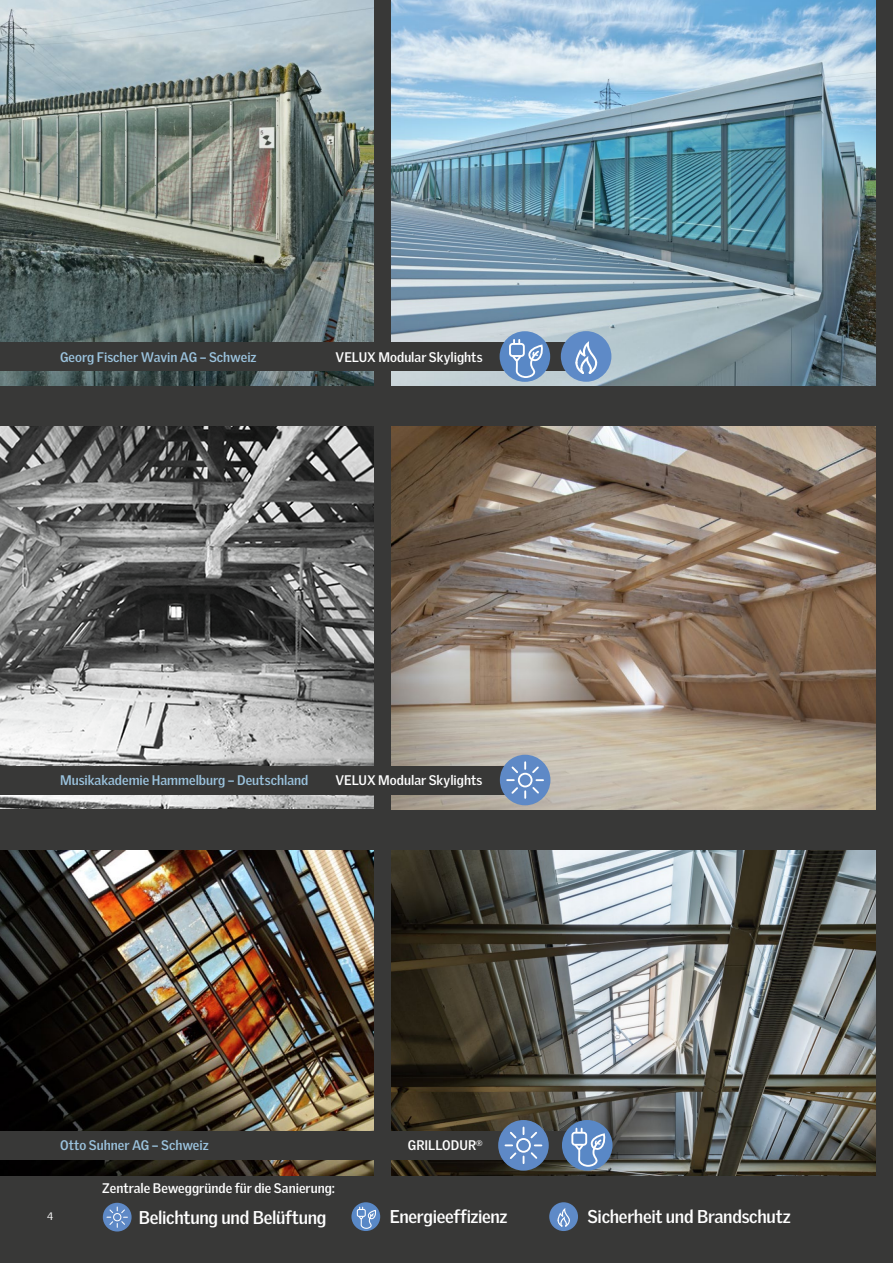
<style>
.page{position:relative;width:893px;height:1263px;background:#383837}
.page>*{position:absolute;margin:0;border:0;box-sizing:border-box;transform-origin:0 0}
.t1{font:700 18px "Velux Gothic";letter-spacing:-.02em;color:#fff}
.t2{font:700 13.5px "Velux Gothic";color:#fff}
.t3{font:700 13.5px "Velux Gothic";color:#9bc3de}
.t4{font:10.5px "Velux Gothic";color:#fff}
</style>
<div class="page">
<img style="left:0;top:850px;width:373px;height:325px">
<img style="left:391px;top:850px;width:484px;height:325px">
<div style="left:103px;top:1203px;width:29px;height:28px;background:#5e89c6;border-radius:50%"></div>
<svg style="left:107px;top:1207px;width:20px;height:20px"></svg>
<div style="left:113px;top:1213px;width:8px;height:8px;border:1px solid #fff;border-radius:50%"></div>
<svg style="left:351px;top:1202px;width:29px;height:29px"></svg>
<div style="left:357px;top:1209px;width:9px;height:8px;border:1px solid #fff"></div>
<svg style="left:358px;top:1207px;width:19px;height:22px"></svg>
<div style="left:549px;top:1202px;width:29px;height:29px;background:#5e8ac7;border-radius:50%"></div>
<svg style="left:558px;top:1208px;width:12px;height:18px"></svg>
<div style="left:0;top:1131px;width:586px;height:29px;background:#383837"></div>
<div style="left:562px;top:1120px;width:51px;height:50px;background:#5988c6;border-radius:50%"></div>
<div style="left:571px;top:1132px;width:16px;height:14px;border:2px solid #fff;border-radius:3px"></div>
<svg style="left:573px;top:1128px;width:33px;height:43px"></svg>
<img style="left:391px;top:0;width:484px;height:386px">
<img style="left:0;top:0;width:373px;height:386px">
<div style="left:0;top:342px;width:590px;height:29px;background:#383837"></div>
<div style="left:500px;top:331px;width:50px;height:51px;background:#5988c6;border-radius:50%"></div>
<div style="left:509px;top:343px;width:16px;height:14px;border:2px solid #fff;border-radius:3px"></div>
<svg style="left:510px;top:340px;width:34px;height:42px"></svg>
<div style="left:498px;top:1120px;width:51px;height:50px;background:#5e89c6;border-radius:50%"></div>
<svg style="left:505px;top:1127px;width:36px;height:36px"></svg>
<div style="left:516px;top:1138px;width:15px;height:15px;border:2px solid #fff;border-radius:50%"></div>
<img style="left:0;top:427px;width:373px;height:382px">
<img style="left:391px;top:427px;width:484px;height:382px">
<div style="left:0;top:766px;width:525px;height:28px;background:#383837"></div>
<div style="left:561px;top:331px;width:50px;height:51px;background:#5e8ac7;border-radius:50%"></div>
<svg style="left:575px;top:341px;width:22px;height:33px"></svg>
<div style="left:500px;top:755px;width:50px;height:50px;background:#5e89c6;border-radius:50%"></div>
<svg style="left:507px;top:762px;width:36px;height:36px"></svg>
<div style="left:518px;top:773px;width:15px;height:14px;border:2px solid #fff;border-radius:50%"></div>
<p class="t3" style="left:60px;top:349px;width:198px">Georg Fischer Wavin AG – Schweiz</p>
<p class="t2" style="left:336px;top:349px;width:149px">VELUX Modular Skylights</p>
<p class="t3" style="left:60px;top:772px;width:250px">Musikakademie Hammelburg – Deutschland</p>
<p class="t2" style="left:335px;top:772px;width:149px">VELUX Modular Skylights</p>
<p class="t3" style="left:60px;top:1137px;width:150px">Otto Suhner AG – Schweiz</p>
<p class="t2" style="left:408px;top:1137px;width:76px">GRILLODUR<sup>®</sup></p>
<p class="t2" style="left:102px;top:1179px;width:234px">Zentrale Beweggründe für die Sanierung:</p>
<p class="t4" style="left:47px;top:1210px;width:8px">4</p>
<h1 class="t1" style="left:139px;top:1206px;width:189px">Belichtung und Belüftung</h1>
<h1 class="t1" style="left:390px;top:1206px;width:119px">Energieeffizienz</h1>
<h1 class="t1" style="left:587px;top:1206px;width:205px">Sicherheit und Brandschutz</h1>
</div>
